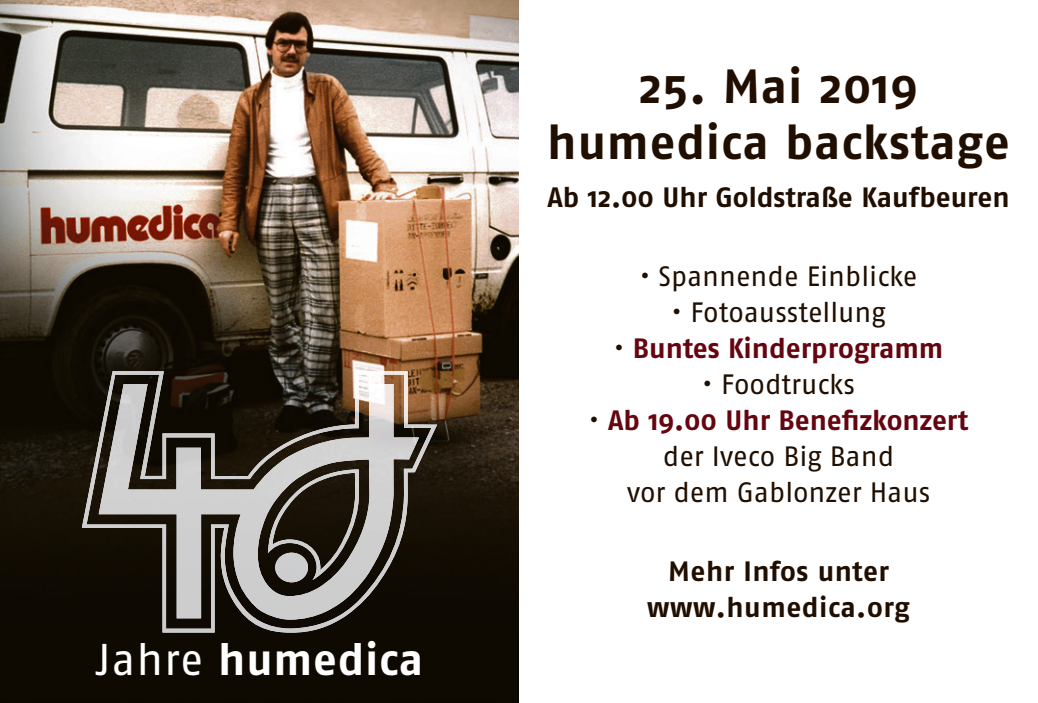
<style>
.page{position:relative;width:1038px;height:703px;background:#fff}
.page>*{position:absolute;margin:0;border:0;box-sizing:border-box;transform-origin:0 0}
.t1{font:700 48px/56px "Fago OT";letter-spacing:.015em;color:#200e00;text-align:center}
.t2{font:700 44.4px "Fago OT";letter-spacing:.015em;color:#fff}
.t3{font:28px/36px "Fago OT";letter-spacing:-.005em;color:#200e00;text-align:center}
.t4{font:700 28px/36px "Fago OT";color:#200e00;text-align:center}
.t5{font:700 28px "Fago OT";letter-spacing:-.005em;color:#64050f}
.s1{font-weight:400}
.s2{font-weight:400;color:#200e00}
.s3{font-weight:700;color:#64050f}
</style>
<div class="page">
<img style="left:0;top:0;width:519px;height:703px">
<img style="left:87px;top:371px;width:231px;height:131px">
<img style="left:318px;top:371px;width:119px;height:258px">
<img style="left:82px;top:502px;width:237px;height:131px">
<img style="left:101px;top:384px;width:318px;height:118px">
<img style="left:99px;top:502px;width:294px;height:118px">
<img style="left:268px;top:469px;width:91px;height:111px">
<img style="left:275px;top:553px;width:33px;height:29px">
<h2 class="t2" style="left:96px;top:632px;width:329px"><span class="s1">Jahre</span> humedica</h2>
<h1 class="t1" style="left:547px;top:59px;width:464px">25. Mai 2019 humedica backstage</h1>
<p class="t4" style="left:547px;top:179px;width:464px">Ab 12.00 Uhr Goldstraße Kaufbeuren</p>
<p class="t3" style="left:639px;top:258px;width:280px">• Spannende Einblicke</p>
<p class="t3" style="left:671px;top:294px;width:216px">• Fotoausstellung</p>
<p class="t5" style="left:613px;top:331px;width:331px"><span class="s2">•</span> Buntes Kinderprogramm</p>
<p class="t3" style="left:702px;top:366px;width:155px">• Foodtrucks</p>
<p class="t3" style="left:588px;top:402px;width:381px">• <span class="s3">Ab 19.00 Uhr Benefizkonzert </span>der Iveco Big Band<br>vor dem Gablonzer Haus</p>
<p class="t4" style="left:647px;top:553px;width:264px">Mehr Infos unter www.humedica.org</p>
</div>
